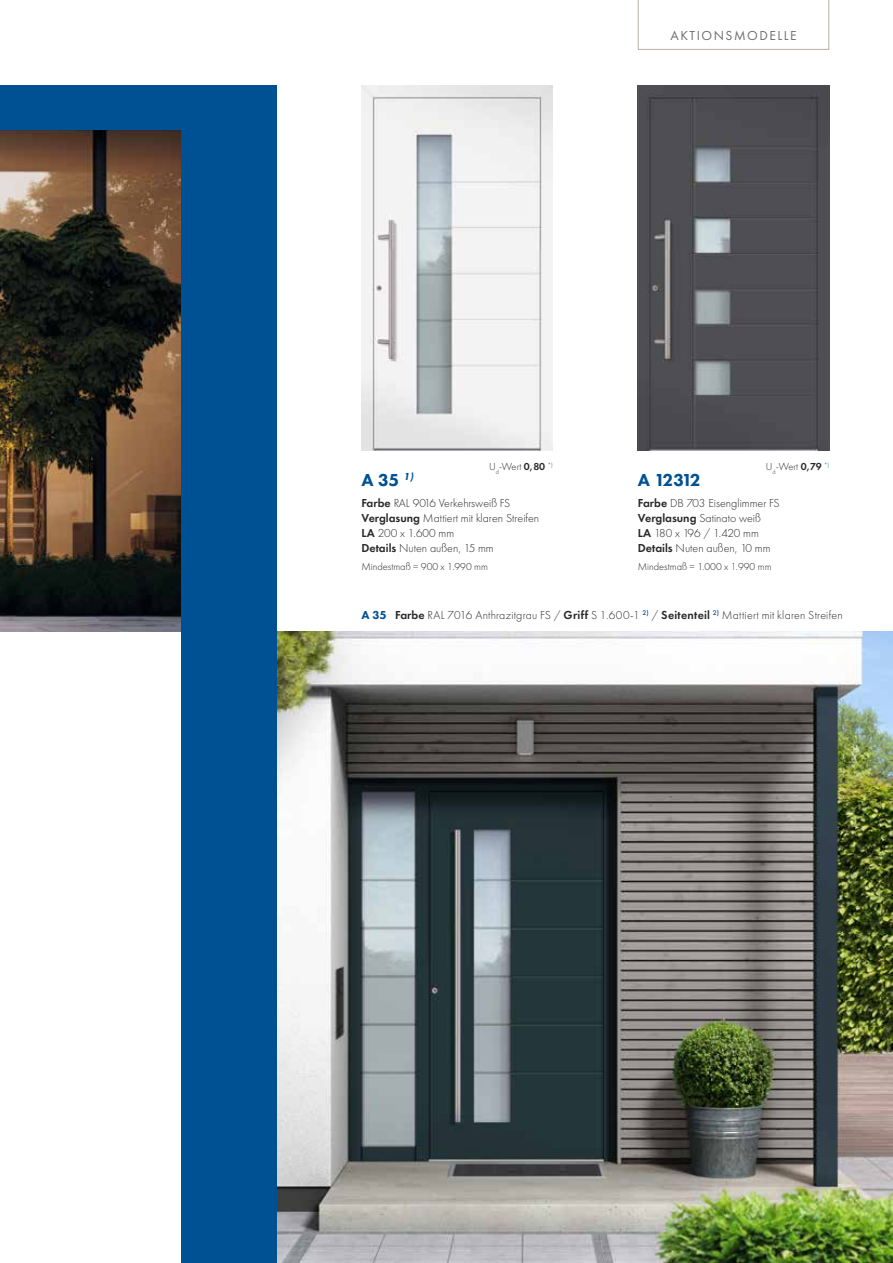
<style>
.page{position:relative;width:893px;height:1263px;background:#fff}
.page>*{position:absolute;margin:0;border:0;box-sizing:border-box;transform-origin:0 0}
.t1{font:800 18px "Futura PT";letter-spacing:-.135em;color:#005193}
.t2{font:13.5px "Futura PT";letter-spacing:.11em;color:#6d6e70}
.t3{font:300 12px/15px "Futura PT";color:#282829}
.t4{font:300 10.5px "Futura PT";color:#282829}
.s1{font-weight:600}
.s2{font-weight:800;color:#005193}
</style>
<div class="page">
<svg style="left:638px;top:0;width:191px;height:50px"></svg>
<img style="left:276px;top:631px;width:617px;height:632px">
<img style="left:0;top:130px;width:181px;height:501px">
<img style="left:638px;top:85px;width:191px;height:365px">
<img style="left:361px;top:85px;width:192px;height:365px">
<div style="left:0;top:85px;width:213px;height:45px;background:#005193"></div>
<div style="left:181px;top:85px;width:95px;height:1178px;background:#005193"></div>
<p class="t2" style="left:670px;top:28px;width:128px">AKTIONSMODELLE</p>
<p class="t4" style="left:489px;top:461px;width:65px">U<sub>d</sub>-Wert <span class="s1">0,80</span> <sup>*)</sup></p>
<h1 class="t1" style="left:362px;top:469px;width:55px">A 35 <sup>1)</sup></h1>
<p class="t3" style="left:361px;top:496px;width:179px"><span class="s1">Farbe</span> RAL 9016 Verkehrsweiß FS<br><span class="s1">Verglasung</span> Mattiert mit klaren Streifen<br><span class="s1">LA</span> 200 x 1.600 mm<br><span class="s1">Details</span> Nuten außen, 15 mm</p>
<p class="t4" style="left:361px;top:561px;width:128px">Mindestmaß = 900 x 1.990 mm</p>
<p class="t4" style="left:766px;top:461px;width:65px">U<sub>d</sub>-Wert <span class="s1">0,79</span> <sup>*)</sup></p>
<h1 class="t1" style="left:638px;top:469px;width:64px">A 12312</h1>
<p class="t3" style="left:638px;top:496px;width:143px"><span class="s1">Farbe</span> DB 703 Eisenglimmer FS<br><span class="s1">Verglasung</span> Satinato weiß<br><span class="s1">LA</span> 180 x 196 / 1.420 mm<br><span class="s1">Details</span> Nuten außen, 10 mm</p>
<p class="t4" style="left:638px;top:561px;width:135px">Mindestmaß = 1.000 x 1.990 mm</p>
<p class="t3" style="left:361px;top:608px;width:483px"><span class="s2">A 35</span> <span class="s1">Farbe</span> RAL 7016 Anthrazitgrau FS / <span class="s1">Griff</span> S 1.600-1 <sup>2)</sup> / <span class="s1">Seitenteil</span> <sup>2)</sup> Mattiert mit klaren Streifen</p>
</div>
